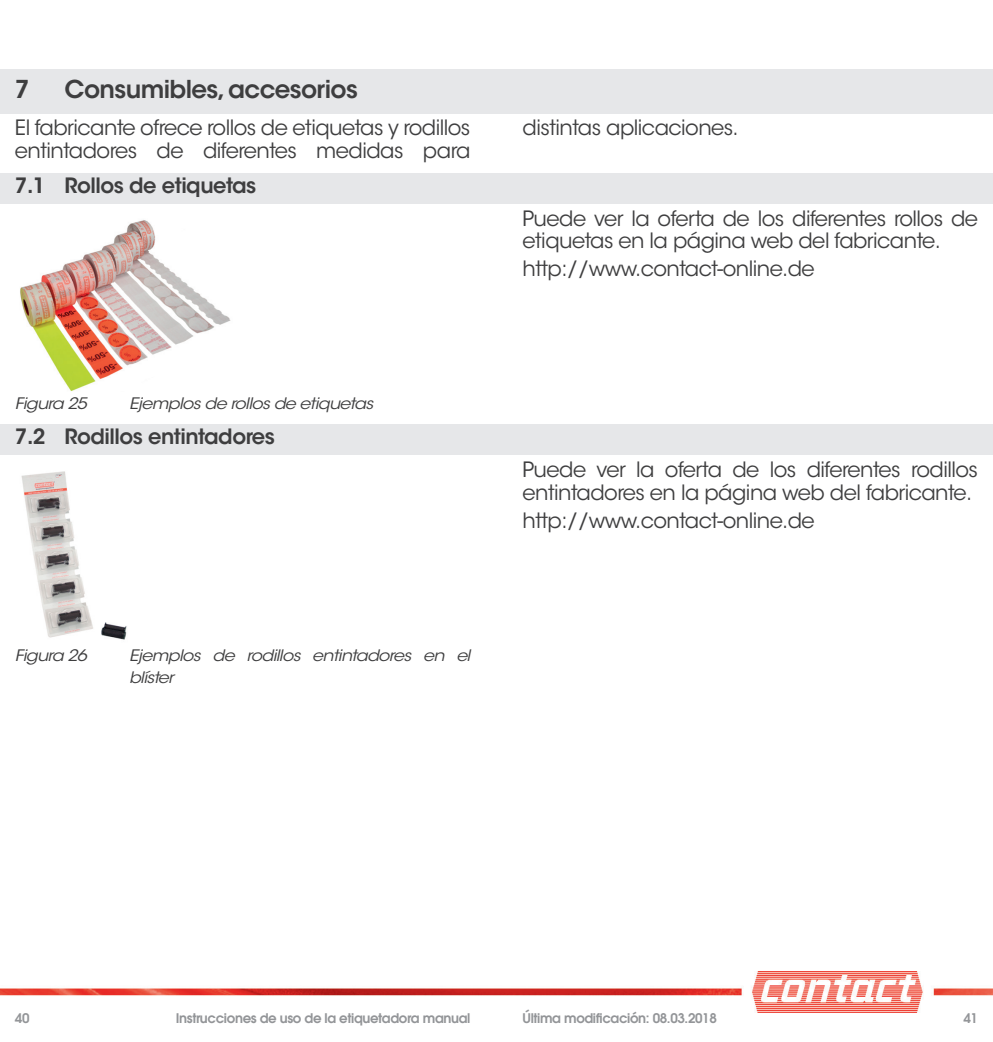
<style>
.page{position:relative;width:993px;height:1042px;background:#fff}
.page>*{position:absolute;margin:0;border:0;box-sizing:border-box;transform-origin:0 0}
.t1{font:600 24.5px "ITC Avant Garde Std";letter-spacing:-.025em;color:#3e3e3f}
.t2{font:21px/22.8px "ITC Avant Garde Std";letter-spacing:-.025em;color:#3e3e3f}
.t3{font:600 21px "ITC Avant Garde Std";letter-spacing:-.025em;color:#3e3e3f}
.t4{font:italic 15.75px/22.8px "ITC Avant Garde Std";letter-spacing:-.04em;color:#3e3e3f;scale:1.11 1}
.t5{font:600 13.3px "Avant Garde LT";letter-spacing:-.025em;color:#939598}
</style>
<div class="page">
<img style="left:0;top:971px;width:992px;height:41px">
<div style="left:0;top:69px;width:992px;height:45px;background:#e6e7e9"></div>
<div style="left:0;top:173px;width:992px;height:30px;background:#e6e7e9"></div>
<img style="left:20px;top:220px;width:211px;height:171px">
<div style="left:0;top:424px;width:992px;height:31px;background:#e6e7e9"></div>
<img style="left:21px;top:471px;width:106px;height:169px">
<p class="t1" style="left:15px;top:73px;width:16px">7</p>
<p class="t1" style="left:64px;top:73px;width:295px">Consumibles, accesorios</p>
<p class="t2" style="left:15px;top:116px;width:457px">El fabricante ofrece rollos de etiquetas y rodillos entintadores de diferentes medidas para</p>
<p class="t2" style="left:522px;top:116px;width:217px">distintas aplicaciones.</p>
<p class="t3" style="left:15px;top:172px;width:243px">7.1 Rollos de etiquetas</p>
<p class="t4" style="left:15px;top:393px;width:66px">Figura 25</p>
<p class="t4" style="left:129px;top:393px;width:221px">Ejemplos de rollos de etiquetas</p>
<p class="t3" style="left:15px;top:423px;width:261px">7.2 Rodillos entintadores</p>
<p class="t4" style="left:15px;top:644px;width:66px">Figura 26</p>
<p class="t4" style="left:129px;top:644px;width:309px">Ejemplos de rodillos entintadores en el blíster</p>
<p class="t2" style="left:522px;top:207px;width:457px">Puede ver la oferta de los diferentes rollos de etiquetas en la página web del fabricante.</p>
<p class="t2" style="left:522px;top:257px;width:293px">http://www.contact-online.de</p>
<p class="t2" style="left:522px;top:458px;width:457px">Puede ver la oferta de los diferentes rodillos entintadores en la página web del fabricante.</p>
<p class="t2" style="left:522px;top:509px;width:293px">http://www.contact-online.de</p>
<p class="t5" style="left:15px;top:1009px;width:16px">40</p>
<p class="t5" style="left:176px;top:1009px;width:296px">Instrucciones de uso de la etiquetadora manual</p>
<p class="t5" style="left:522px;top:1009px;width:196px">Última modificación: 08.03.2018</p>
<p class="t5" style="left:963px;top:1009px;width:16px">41</p>
</div>
